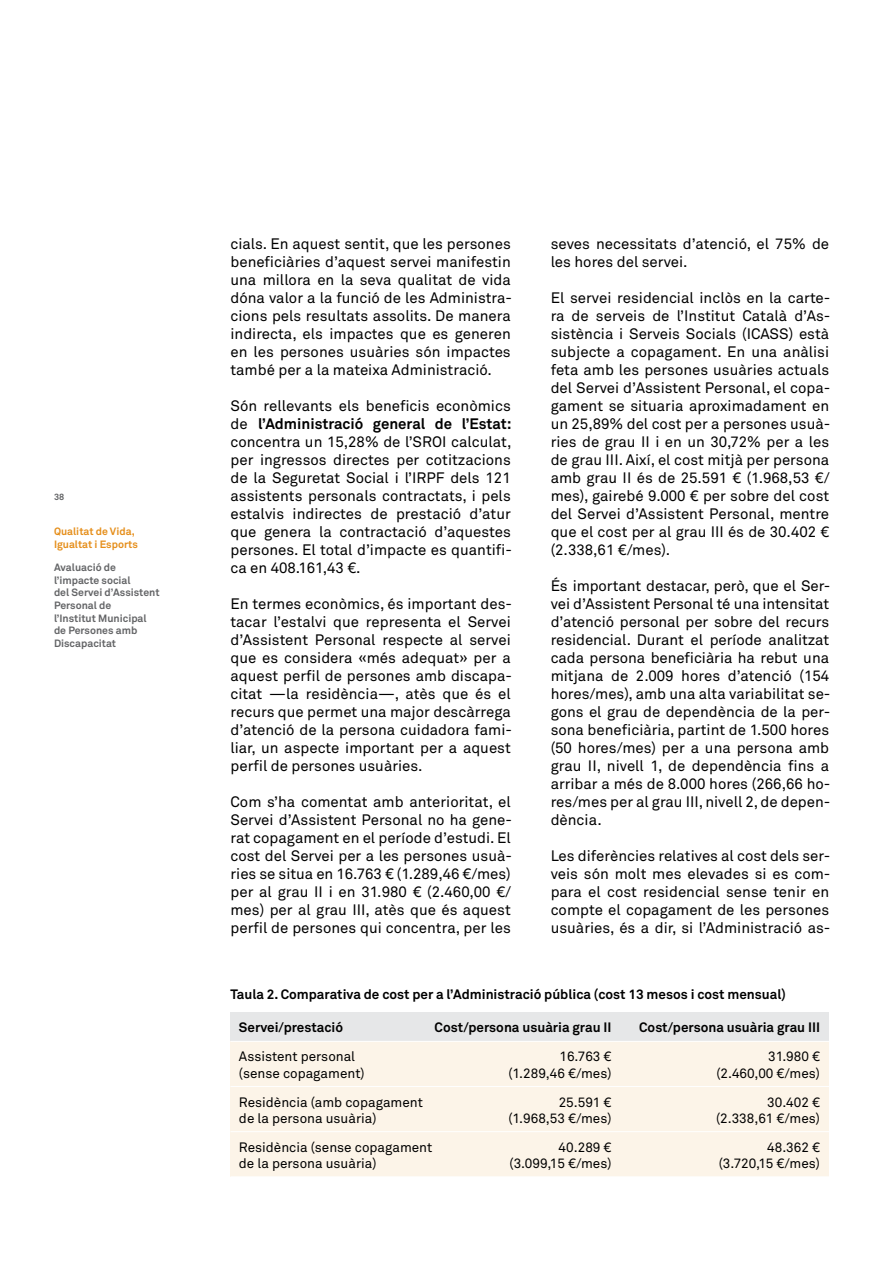
<style>
.page{position:relative;width:893px;height:1263px;background:#fff}
.page>*{position:absolute;margin:0;border:0;box-sizing:border-box;transform-origin:0 0}
.t1{font:15px/18px "Akkurat";color:#000;text-align:justify}
.t2{font:13.5px "Akkurat";color:#000}
.t3{font:700 13.5px "Akkurat";color:#000}
.t4{font:700 10.5px/12.6px "Akkurat";color:#636466}
.t5{font:700 10.5px/12.6px "Akkurat";color:#e58e1a}
.t6{font:700 9px "Akkurat";color:#636466}
.s1{font-weight:700}
</style>
<div class="page">
<div style="left:230px;top:1040px;width:599px;height:137px;background:#fcf4e8"></div>
<div style="left:230px;top:1012px;width:599px;height:28px;background:#e6e7e8"></div>
<hr style="left:230px;top:1041px;width:599px;height:1px;background:#fff">
<hr style="left:230px;top:1086px;width:599px;height:1px;background:#fff">
<hr style="left:230px;top:1131px;width:599px;height:1px;background:#fff">
<hr style="left:230px;top:1176px;width:599px;height:1px;background:#fff">
<p class="t6" style="left:54px;top:491px;width:12px">38</p>
<p class="t5" style="left:54px;top:525px;width:85px">Qualitat de Vida,<br>Igualtat i Esports</p>
<p class="t4" style="left:54px;top:561px;width:107px">Avaluació de l’impacte social<br>del Servei d’Assistent<br>Personal de<br>l’Institut Municipal de Persones amb<br>Discapacitat</p>
<p class="t1" style="left:230px;top:234px;width:283px">cials. En aquest sentit, que les persones beneficiàries d’aquest servei manifestin una millora en la seva qualitat de vida dóna valor a la funció de les Administra&shy;cions pels resultats assolits. De manera indirecta, els impactes que es generen en les persones usuàries són impactes també per a la mateixa Administració.</p>
<p class="t1" style="left:230px;top:396px;width:283px">Són rellevants els beneficis econòmics de <span class="s1">l’Administració general de l’Estat: </span>concentra un 15,28% de l’SROI calculat, per ingressos directes per cotitzacions de la Seguretat Social i l’IRPF dels 121 assistents personals contractats, i pels estalvis indirectes de prestació d’atur que genera la contractació d’aquestes persones. El total d’impacte es quantifi&shy;ca en 408.161,43 €.</p>
<p class="t1" style="left:230px;top:594px;width:283px">En termes econòmics, és important des&shy;tacar l’estalvi que representa el Servei d’Assistent Personal respecte al servei que es considera «més adequat» per a aquest perfil de persones amb discapa&shy;citat —la residència—, atès que és el recurs que permet una major descàrrega d’atenció de la persona cuidadora fami&shy;liar, un aspecte important per a aquest perfil de persones usuàries.</p>
<p class="t1" style="left:230px;top:792px;width:283px">Com s’ha comentat amb anterioritat, el Servei d’Assistent Personal no ha gene&shy;rat copagament en el període d’estudi. El cost del Servei per a les persones usuà&shy;ries se situa en 16.763 € (1.289,46 €/mes) per al grau II i en 31.980 € (2.460,00 €/ mes) per al grau III, atès que és aquest perfil de persones qui concentra, per les</p>
<p class="t1" style="left:551px;top:234px;width:280px">seves necessitats d’atenció, el 75% de les hores del servei.</p>
<p class="t1" style="left:551px;top:288px;width:281px">El servei residencial inclòs en la carte&shy;ra de serveis de l’Institut Català d’As&shy;sistència i Serveis Socials (ICASS) està subjecte a copagament. En una anàlisi feta amb les persones usuàries actuals del Servei d’Assistent Personal, el copa&shy;gament se situaria aproximadament en un 25,89% del cost per a persones usuà&shy;ries de grau II i en un 30,72% per a les de grau III. Així, el cost mitjà per persona amb grau II és de 25.591 € (1.968,53 €/ mes), gairebé 9.000 € per sobre del cost del Servei d’Assistent Personal, mentre que el cost per al grau III és de 30.402 € (2.338,61 €/mes).</p>
<p class="t1" style="left:551px;top:576px;width:281px">És important destacar, però, que el Ser&shy;vei d’Assistent Personal té una intensitat d’atenció personal per sobre del recurs residencial. Durant el període analitzat cada persona beneficiària ha rebut una mitjana de 2.009 hores d’atenció (154 hores/mes), amb una alta variabilitat se&shy;gons el grau de dependència de la per&shy;sona beneficiària, partint de 1.500 hores (50 hores/mes) per a una persona amb grau II, nivell 1, de dependència fins a arribar a més de 8.000 hores (266,66 ho&shy;res/mes per al grau III, nivell 2, de depen&shy;dència.</p>
<p class="t1" style="left:551px;top:846px;width:281px">Les diferències relatives al cost dels ser&shy;veis són molt mes elevades si es com&shy;para el cost residencial sense tenir en compte el copagament de les persones usuàries, és a dir, si l’Administració as-</p>
<p class="t3" style="left:230px;top:985px;width:557px">Taula 2. Comparativa de cost per a l’Administració pública (cost 13 mesos i cost mensual)</p>
<p class="t3" style="left:239px;top:1019px;width:106px">Servei/prestació</p>
<p class="t3" style="left:435px;top:1019px;width:178px">Cost/persona usuària grau II</p>
<p class="t3" style="left:639px;top:1019px;width:182px">Cost/persona usuària grau III</p>
<p class="t2" style="left:239px;top:1048px;width:118px">Assistent personal</p>
<p class="t2" style="left:559px;top:1048px;width:54px">16.763 €</p>
<p class="t2" style="left:768px;top:1048px;width:53px">31.980 €</p>
<p class="t2" style="left:239px;top:1064px;width:127px">(sense copagament)</p>
<p class="t2" style="left:508px;top:1064px;width:104px">(1.289,46 €/mes)</p>
<p class="t2" style="left:716px;top:1064px;width:105px">(2.460,00 €/mes)</p>
<p class="t2" style="left:239px;top:1093px;width:185px">Residència (amb copagament</p>
<p class="t2" style="left:559px;top:1093px;width:54px">25.591 €</p>
<p class="t2" style="left:767px;top:1093px;width:54px">30.402 €</p>
<p class="t2" style="left:239px;top:1109px;width:139px">de la persona usuària)</p>
<p class="t2" style="left:508px;top:1109px;width:104px">(1.968,53 €/mes)</p>
<p class="t2" style="left:716px;top:1109px;width:105px">(2.338,61 €/mes)</p>
<p class="t2" style="left:239px;top:1138px;width:195px">Residència (sense copagament</p>
<p class="t2" style="left:559px;top:1138px;width:54px">40.289 €</p>
<p class="t2" style="left:767px;top:1138px;width:54px">48.362 €</p>
<p class="t2" style="left:239px;top:1155px;width:139px">de la persona usuària)</p>
<p class="t2" style="left:510px;top:1155px;width:103px">(3.099,15 €/mes)</p>
<p class="t2" style="left:719px;top:1155px;width:103px">(3.720,15 €/mes)</p>
</div>
